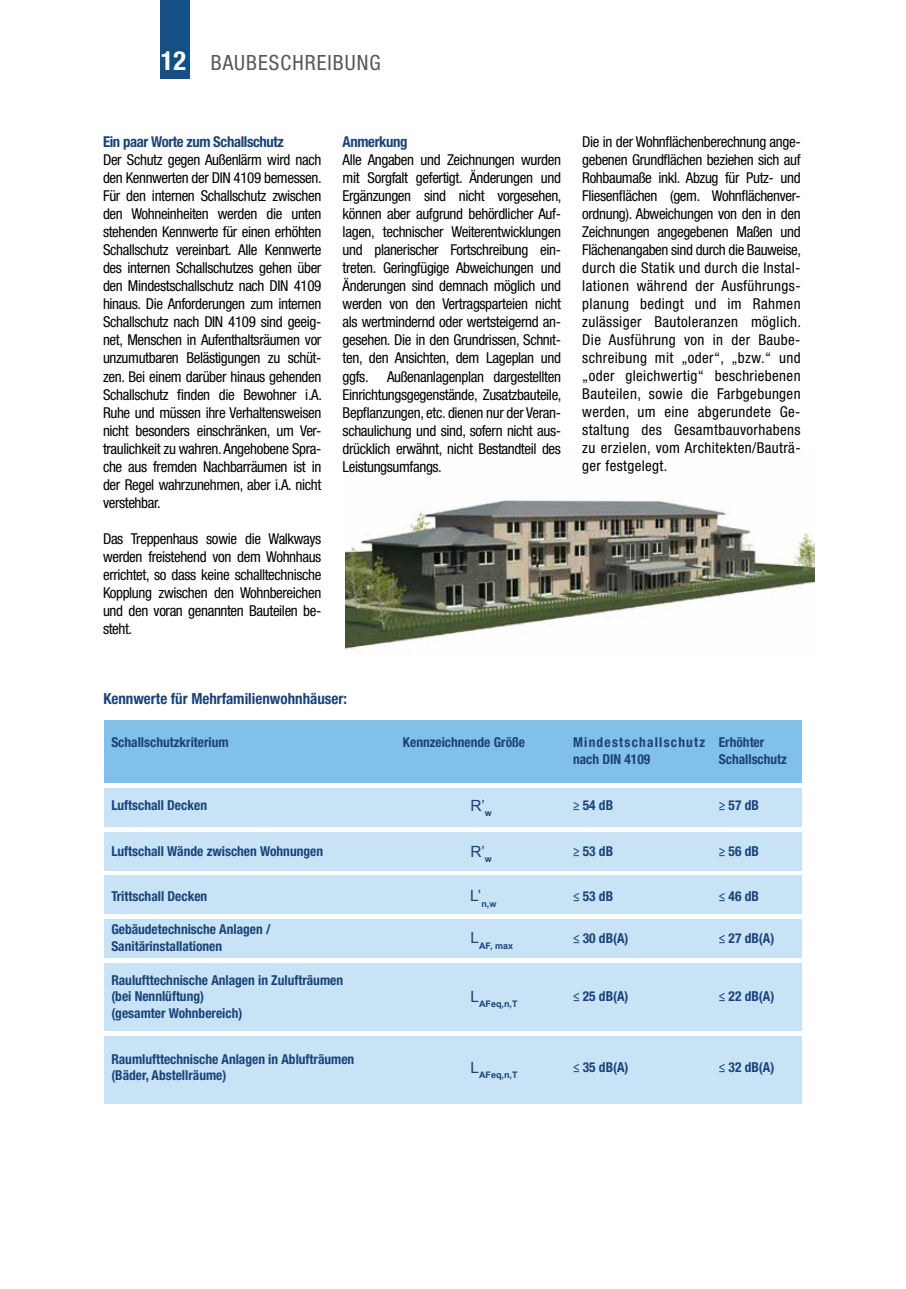
<style>
.page{position:relative;width:906px;height:1289px;background:#fff}
.page>*{position:absolute;margin:0;border:0;box-sizing:border-box;transform-origin:0 0}
.t1{font:condensed 21px "Helvetica Neue LT Std";letter-spacing:.05em;color:#575756}
.t2{font:15.45px "Arial";color:#1b4379}
.t3{font:700 condensed 15.3px "Helvetica Neue LT Std";color:#1b4379}
.t4{font:condensed 15px/18px "Helvetica Neue LT Std";letter-spacing:-.025em;color:#000;text-align:justify}
.t5{font:700 condensed 15px "Helvetica Neue LT Std";letter-spacing:-.025em;color:#1b4379}
.t6{font:700 condensed 13.65px/16.5px "Helvetica Neue LT Std";color:#1b4379}
.t7{font:700 condensed 13.65px/16.5px "Helvetica Neue LT Std";letter-spacing:.09em;color:#1b4379}
.t8{font:700 9px "Arial";color:#1b4379}
.t9{font:700 9px "Arial";color:#154f83}
.s1{font-weight:700;font-size:26.4px;color:#fff}
</style>
<div class="page">
<div style="left:160px;top:0;width:29px;height:79px;background:#154f83"></div>
<img style="left:345px;top:499px;width:469px;height:151px">
<div style="left:104px;top:720px;width:697px;height:63px;background:#81c0e8"></div>
<div style="left:104px;top:787px;width:697px;height:39px;background:#c8e3f5"></div>
<div style="left:104px;top:831px;width:697px;height:39px;background:#c8e3f5"></div>
<div style="left:104px;top:875px;width:697px;height:39px;background:#c8e3f5"></div>
<div style="left:104px;top:919px;width:697px;height:39px;background:#c8e3f5"></div>
<div style="left:104px;top:963px;width:697px;height:68px;background:#c8e3f5"></div>
<div style="left:104px;top:1036px;width:697px;height:67px;background:#c8e3f5"></div>
<h1 class="t1" style="left:161px;top:51px;width:221px"><span class="s1">12</span> BAUBESCHREIBUNG</h1>
<p class="t5" style="left:103px;top:133px;width:182px">Ein paar Worte zum Schallschutz</p>
<p class="t4" style="left:103px;top:151px;width:220px">Der Schutz gegen Außenlärm wird nach den Kennwerten der DIN 4109 bemessen.<br>Für den internen Schallschutz zwischen den Wohneinheiten werden die unten stehenden Kennwerte für einen erhöhten Schallschutz vereinbart. Alle Kennwerte des internen Schallschutzes gehen über den Mindestschallschutz nach DIN 4109 hinaus. Die Anforderungen zum internen Schallschutz nach DIN 4109 sind geeig&shy;net, Menschen in Aufenthaltsräumen vor unzumutbaren Belästigungen zu schüt&shy;zen. Bei einem darüber hinaus gehenden Schallschutz finden die Bewohner i.A.<br>Ruhe und müssen ihre Verhaltensweisen nicht besonders einschränken, um Ver&shy;traulichkeit zu wahren. Angehobene Spra&shy;che aus fremden Nachbarräumen ist in der Regel wahrzunehmen, aber i.A. nicht verstehbar.</p>
<p class="t4" style="left:103px;top:529px;width:220px">Das Treppenhaus sowie die Walkways werden freistehend von dem Wohnhaus errichtet, so dass keine schalltechnische Kopplung zwischen den Wohnbereichen und den voran genannten Bauteilen be&shy;steht.</p>
<p class="t5" style="left:343px;top:133px;width:66px">Anmerkung</p>
<p class="t4" style="left:343px;top:151px;width:220px">Alle Angaben und Zeichnungen wurden mit Sorgfalt gefertigt. Änderungen und Ergänzungen sind nicht vorgesehen, können aber aufgrund behördlicher Auf&shy;lagen, technischer Weiterentwicklungen und planerischer Fortschreibung ein&shy;treten. Geringfügige Abweichungen und Änderungen sind demnach möglich und werden von den Vertragsparteien nicht als wertmindernd oder wertsteigernd an&shy;gesehen. Die in den Grundrissen, Schnıt&shy;ten, den Ansichten, dem Lageplan und ggfs. Außenanlagenplan dargestellten Einrichtungsgegenstände, Zusatzbauteile, Bepflanzungen, etc. dienen nur der Veran&shy;schaulichung und sind, sofern nicht aus&shy;drücklich erwähnt, nicht Bestandteil des Leistungsumfangs.</p>
<p class="t4" style="left:582px;top:132px;width:220px">Die in der Wohnflächenberechnung ange&shy;gebenen Grundflächen beziehen sich auf Rohbaumaße inkl. Abzug für Putz- und Fliesenflächen (gem. Wohnflächenver&shy;ordnung). Abweichungen von den in den Zeichnungen angegebenen Maßen und Flächenangaben sind durch die Bauweise, durch die Statik und durch die Instal&shy;lationen während der Ausführungs&shy;planung bedingt und im Rahmen zulässiger Bautoleranzen möglich.<br>Die Ausführung von in der Baube&shy;schreibung mit „oder“, „bzw.“ und „oder gleichwertig“ beschriebenen Bauteilen, sowie die Farbgebungen werden, um eine abgerundete Ge&shy;staltung des Gesamtbauvorhabens zu erzielen, vom Architekten/Bauträ&shy;ger festgelegt.</p>
<p class="t3" style="left:103px;top:689px;width:245px">Kennwerte für Mehrfamilienwohnhäuser:</p>
<p class="t6" style="left:111px;top:734px;width:119px">Schallschutzkriterium</p>
<p class="t6" style="left:403px;top:734px;width:124px">Kennzeichnende Größe</p>
<p class="t7" style="left:573px;top:734px;width:134px">Mindestschallschutz nach DIN 4109</p>
<p class="t6" style="left:719px;top:734px;width:70px">Erhöhter<br>Schallschutz</p>
<p class="t6" style="left:111px;top:797px;width:97px">Luftschall Decken</p>
<p class="t2" style="left:470px;top:795px;width:23px">R’<sub>w</sub></p>
<p class="t6" style="left:573px;top:797px;width:42px">≥ 54 dB</p>
<p class="t6" style="left:719px;top:797px;width:42px">≥ 57 dB</p>
<p class="t6" style="left:111px;top:843px;width:213px">Luftschall Wände zwischen Wohnungen</p>
<p class="t2" style="left:470px;top:841px;width:23px">R’<sub>w</sub></p>
<p class="t6" style="left:573px;top:843px;width:42px">≥ 53 dB</p>
<p class="t6" style="left:719px;top:843px;width:42px">≥ 56 dB</p>
<p class="t6" style="left:111px;top:887px;width:97px">Trittschall Decken</p>
<p class="t9" style="left:470px;top:897px;width:28px"><sup>L’</sup>n,w</p>
<p class="t6" style="left:573px;top:887px;width:42px">≤ 53 dB</p>
<p class="t6" style="left:719px;top:887px;width:42px">≤ 46 dB</p>
<p class="t6" style="left:111px;top:921px;width:161px">Gebäudetechnische Anlagen /<br>Sanitärinstallationen</p>
<p class="t8" style="left:470px;top:939px;width:44px"><sup>L</sup>AF, max</p>
<p class="t6" style="left:573px;top:929px;width:57px">≤ 30 dB(A)</p>
<p class="t6" style="left:719px;top:929px;width:57px">≤ 27 dB(A)</p>
<p class="t6" style="left:111px;top:971px;width:233px">Raulufttechnische Anlagen in Zulufträumen (bei Nennlüftung)<br>(gesamter Wohnbereich)</p>
<p class="t8" style="left:470px;top:998px;width:49px"><sup>L</sup>AFeq,n,T</p>
<p class="t6" style="left:573px;top:988px;width:57px">≤ 25 dB(A)</p>
<p class="t6" style="left:719px;top:988px;width:57px">≤ 22 dB(A)</p>
<p class="t6" style="left:111px;top:1050px;width:244px">Raumlufttechnische Anlagen in Ablufträumen (Bäder, Abstellräume)</p>
<p class="t8" style="left:470px;top:1068px;width:49px"><sup>L</sup>AFeq,n,T</p>
<p class="t6" style="left:573px;top:1058px;width:57px">≤ 35 dB(A)</p>
<p class="t6" style="left:719px;top:1058px;width:57px">≤ 32 dB(A)</p>
</div>
